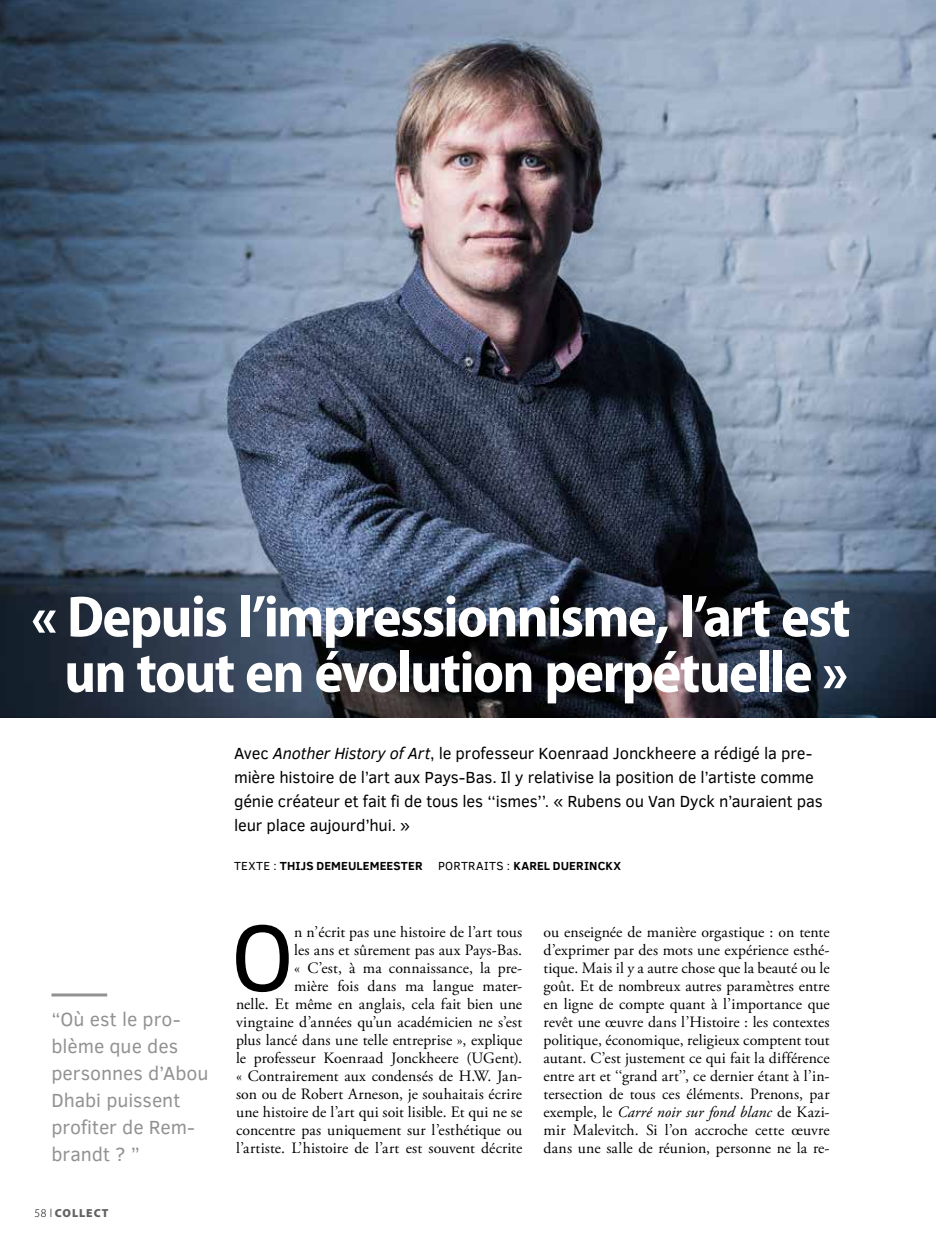
<style>
.page{position:relative;width:936px;height:1251px;background:#fff}
.page>*{position:absolute;margin:0;border:0;box-sizing:border-box;transform-origin:0 0}
.t1{font:95.7px "Clear Sans";color:#000}
.t2{font:700 semi-condensed 58.5px/55.5px "Myriad Pro";letter-spacing:-.03em;color:#fff;text-align:center}
.t3{font:19.5px/27px "Clear Sans";letter-spacing:-.005em;color:#929292}
.t4{font:16.5px/24px "Clear Sans";letter-spacing:-.01em;color:#000}
.t5{font:15.75px/18px "Adobe Garamond Pro";letter-spacing:.005em;color:#000;text-align:right}
.t6{font:700 12px "Clear Sans";letter-spacing:.015em;color:#000}
.t7{font:900 11.7px "Myriad Pro";letter-spacing:.08em;color:#646363}
.s1{font-weight:300;color:#000}
.s2{font-style:italic}
.s3{font-weight:400}
</style>
<div class="page">
<img style="left:0;top:0;width:935px;height:717px">
<hr style="left:51px;top:993px;width:56px;height:3px;background:#929292">
<h2 class="t2" style="left:31px;top:589px;width:820px">« Depuis l’impressionnisme, l’art est un tout en évolution perpétuelle »</h2>
<p class="t3" style="left:51px;top:1005px;width:159px">“Où est le pro&shy;blème que des personnes d’Abou<br>Dhabi puissent profiter de Rem&shy;brandt ? ”</p>
<p class="t7" style="left:34px;top:1205px;width:75px"><span class="s1">58 l</span> COLLECT</p>
<p class="t4" style="left:234px;top:740px;width:590px">Avec <span class="s2">Another History of Art</span>, le professeur Koenraad Jonckheere a rédigé la pre&shy;mière histoire de l’art aux Pays-Bas. Il y relativise la position de l’artiste comme génie créateur et fait fi de tous les ‘‘ismes’’. « Rubens ou Van Dyck n’auraient pas leur place aujourd’hui. »</p>
<p class="t6" style="left:234px;top:856px;width:190px"><span class="s3">TEXTE :</span> THIJS DEMEULEMEESTER</p>
<p class="t6" style="left:438px;top:856px;width:184px"><span class="s3">PORTRAITS :</span> KAREL DUERINCKX</p>
<h1 class="t1" style="left:230px;top:893px;width:65px">O</h1>
<p class="t5" style="left:236px;top:923px;width:287px">n n’écrit pas une histoire de l’art tous<br>les ans et sûrement pas aux Pays-Bas.<br>« C’est, à ma connaissance, la pre-<br>mière fois dans ma langue mater-<br>nelle. Et même en anglais, cela fait bien une vingtaine d’années qu’un académicien ne s’est plus lancé dans une telle entreprise », explique le professeur Koenraad Jonckheere (UGent). « Contrairement aux condensés de H.W. Jan&shy;son ou de Robert Arneson, je souhaitais écrire une histoire de l’art qui soit lisible. Et qui ne se concentre pas uniquement sur l’esthétique ou l’artiste. L’histoire de l’art est souvent décrite</p>
<p class="t5" style="left:543px;top:923px;width:287px;text-align:justify">ou enseignée de manière orgastique : on tente d’exprimer par des mots une expérience esthé&shy;tique. Mais il y a autre chose que la beauté ou le goût. Et de nombreux autres paramètres entre en ligne de compte quant à l’importance que revêt une œuvre dans l’Histoire : les contextes politique, économique, religieux comptent tout autant. C’est justement ce qui fait la différence entre art et ‘‘grand art’’, ce dernier étant à l’in&shy;tersection de tous ces éléments. Prenons, par exemple, le <span class="s2">Carré noir sur fond blanc</span> de Kazi&shy;mir Malevitch. Si l’on accroche cette œuvre dans une salle de réunion, personne ne la re-</p>
</div>
